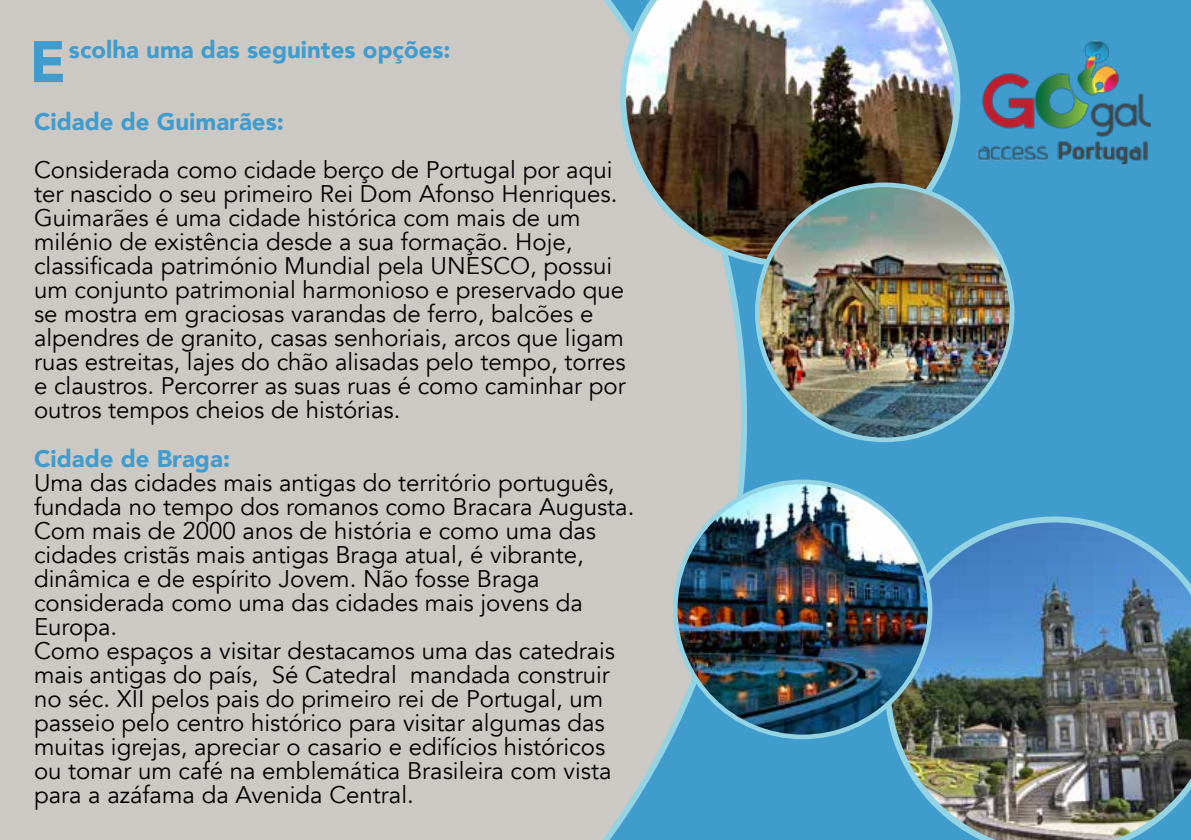
<style>
.page{position:relative;width:1191px;height:840px;background:#fff}
.page>*{position:absolute;margin:0;border:0;box-sizing:border-box;transform-origin:0 0}
.t1{font:900 57.8px "Avenir";color:#409ccd}
.t2{font:24px/24px "Avenir";color:#000}
.t3{font:900 24px "Avenir";color:#409ccd}
</style>
<div class="page">
<div style="left:0;top:0;width:1191px;height:839px;background:#409ccd"></div>
<img style="left:977px;top:40px;width:175px;height:126px">
<div style="left:0;top:0;width:747px;height:839px;background:#ccc9c4"></div>
<img style="left:884px;top:516px;width:307px;height:323px">
<img style="left:675px;top:481px;width:255px;height:255px;border-radius:127px">
<img style="left:620px;top:0;width:340px;height:266px">
<img style="left:757px;top:185px;width:255px;height:254px;border-radius:127px">
<h1 class="t1" style="left:29px;top:12px;width:38px">E</h1>
<p class="t3" style="left:69px;top:29px;width:383px">scolha uma das seguintes opções:</p>
<p class="t3" style="left:34px;top:101px;width:251px">Cidade de Guimarães:</p>
<p class="t2" style="left:34px;top:158px;width:593px">Considerada como cidade berço de Portugal por aqui ter nascido o seu primeiro Rei Dom Afonso Henriques.<br>Guimarães é uma cidade histórica com mais de um milénio de existência desde a sua formação. Hoje, classificada património Mundial pela UNESCO, possui um conjunto patrimonial harmonioso e preservado que se mostra em graciosas varandas de ferro, balcões e alpendres de granito, casas senhoriais, arcos que ligam ruas estreitas, lajes do chão alisadas pelo tempo, torres e claustros. Percorrer as suas ruas é como caminhar por outros tempos cheios de histórias.</p>
<p class="t3" style="left:34px;top:437px;width:198px">Cidade de Braga:</p>
<p class="t2" style="left:34px;top:470px;width:602px">Uma das cidades mais antigas do território português, fundada no tempo dos romanos como Bracara Augusta.<br>Com mais de 2000 anos de história e como uma das cidades cristãs mais antigas Braga atual, é vibrante, dinâmica e de espírito Jovem. Não fosse Braga considerada como uma das cidades mais jovens da Europa.<br>Como espaços a visitar destacamos uma das catedrais mais antigas do país, Sé Catedral mandada construir no séc. XII pelos pais do primeiro rei de Portugal, um passeio pelo centro histórico para visitar algumas das muitas igrejas, apreciar o casario e edifícios históricos ou tomar um café na emblemática Brasileira com vista para a azáfama da Avenida Central.</p>
</div>
